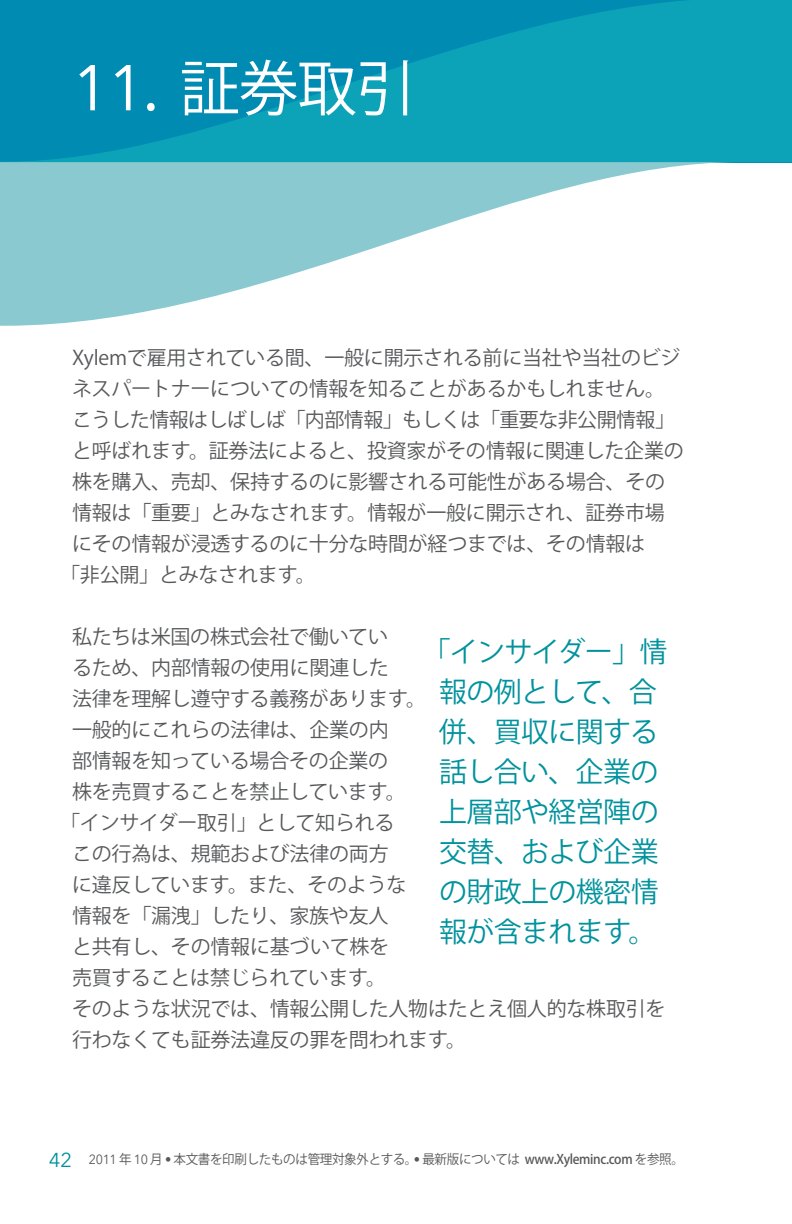
<style>
.page{position:relative;width:792px;height:1224px;background:#fff}
.page>*{position:absolute;margin:0;border:0;box-sizing:border-box;transform-origin:0 0}
.t1{font:60px "Koz Go Pro";color:#fff}
.t2{font:28px/40px "Koz Go Pro";letter-spacing:-.02em;color:#00929d;text-align:center}
.t3{font:20px "Koz Go Pro";letter-spacing:-.01em;color:#57585a}
.t4{font:20px "Koz Go Pro";letter-spacing:-.03em;color:#57585a}
.t5{font:13.2px "Koz Go Pro";letter-spacing:-.025em;color:#57585a;scale:.95 1}
.s1{font-family:"Avenir Next LT Com";font-size:64px}
.s2{font-size:64px}
.s3{font-family:"Avenir Next LT Com";font-size:20px;color:#00929d}
.s4{font-family:"Avenir Next LT Com"}
.s5{font-weight:500}
</style>
<div class="page">
<svg style="left:0;top:162px;width:792px;height:164px"></svg>
<svg style="left:0;top:0;width:792px;height:162px;background:#0698b5"></svg>
<h1 class="t1" style="left:72px;top:49px;width:346px"><span class="s1">11</span><span class="s2">.</span> 証券取引</h1>
<p class="t3" style="left:72px;top:345px;width:610px">Xylemで雇用されている間、一般に開示される前に当社や当社のビジ</p>
<p class="t3" style="left:72px;top:376px;width:595px">ネスパートナーについての情報を知ることがあるかもしれません。</p>
<p class="t4" style="left:72px;top:407px;width:605px">こうした情報はしばしば「内部情報」もしくは「重要な非公開情報」</p>
<p class="t3" style="left:72px;top:438px;width:613px">と呼ばれます。証券法によると、投資家がその情報に関連した企業の</p>
<p class="t3" style="left:72px;top:469px;width:595px">株を購入、売却、保持するのに影響される可能性がある場合、その</p>
<p class="t3" style="left:72px;top:500px;width:594px">情報は「重要」とみなされます。情報が一般に開示され、証券市場</p>
<p class="t3" style="left:72px;top:531px;width:575px">にその情報が浸透するのに十分な時間が経つまでは、その情報は</p>
<p class="t3" style="left:60px;top:562px;width:257px">「非公開」とみなされます。</p>
<p class="t3" style="left:72px;top:624px;width:318px">私たちは米国の株式会社で働いてい</p>
<p class="t3" style="left:72px;top:655px;width:318px">るため、内部情報の使用に関連した</p>
<p class="t3" style="left:72px;top:686px;width:356px">法律を理解し遵守する義務があります。</p>
<p class="t3" style="left:72px;top:717px;width:318px">一般的にこれらの法律は、企業の内</p>
<p class="t3" style="left:72px;top:748px;width:318px">部情報を知っている場合その企業の</p>
<p class="t3" style="left:72px;top:779px;width:335px">株を売買することを禁止しています。</p>
<p class="t3" style="left:60px;top:810px;width:336px">「インサイダー取引」として知られる</p>
<p class="t3" style="left:72px;top:841px;width:318px">この行為は、規範および法律の両方</p>
<p class="t3" style="left:72px;top:872px;width:336px">に違反しています。また、そのような</p>
<p class="t3" style="left:72px;top:903px;width:318px">情報を「漏洩」したり、家族や友人</p>
<p class="t3" style="left:72px;top:934px;width:319px">と共有し、その情報に基づいて株を</p>
<p class="t3" style="left:72px;top:965px;width:316px">売買することは禁じられています。</p>
<p class="t3" style="left:72px;top:996px;width:595px">そのような状況では、情報公開した人物はたとえ個人的な株取引を</p>
<p class="t3" style="left:72px;top:1027px;width:396px">行わなくても証券法違反の罪を問われます。</p>
<h2 class="t2" style="left:422px;top:633px;width:247px">「インサイダー」情報の例として、合併、買収に関する話し合い、企業の上層部や経営陣の交替、および企業の財政上の機密情報が含まれます。</h2>
<p class="t5" style="left:49px;top:1150px;width:670px"><span class="s3">42</span> <span class="s4">2011</span> 年 <span class="s4">10</span> 月 <span class="s4">•</span> 本文書を印刷したものは管理対象外とする。<span class="s4">•</span> 最新版については <span class="s5">www.Xyleminc.com</span> を参照。</p>
</div>
